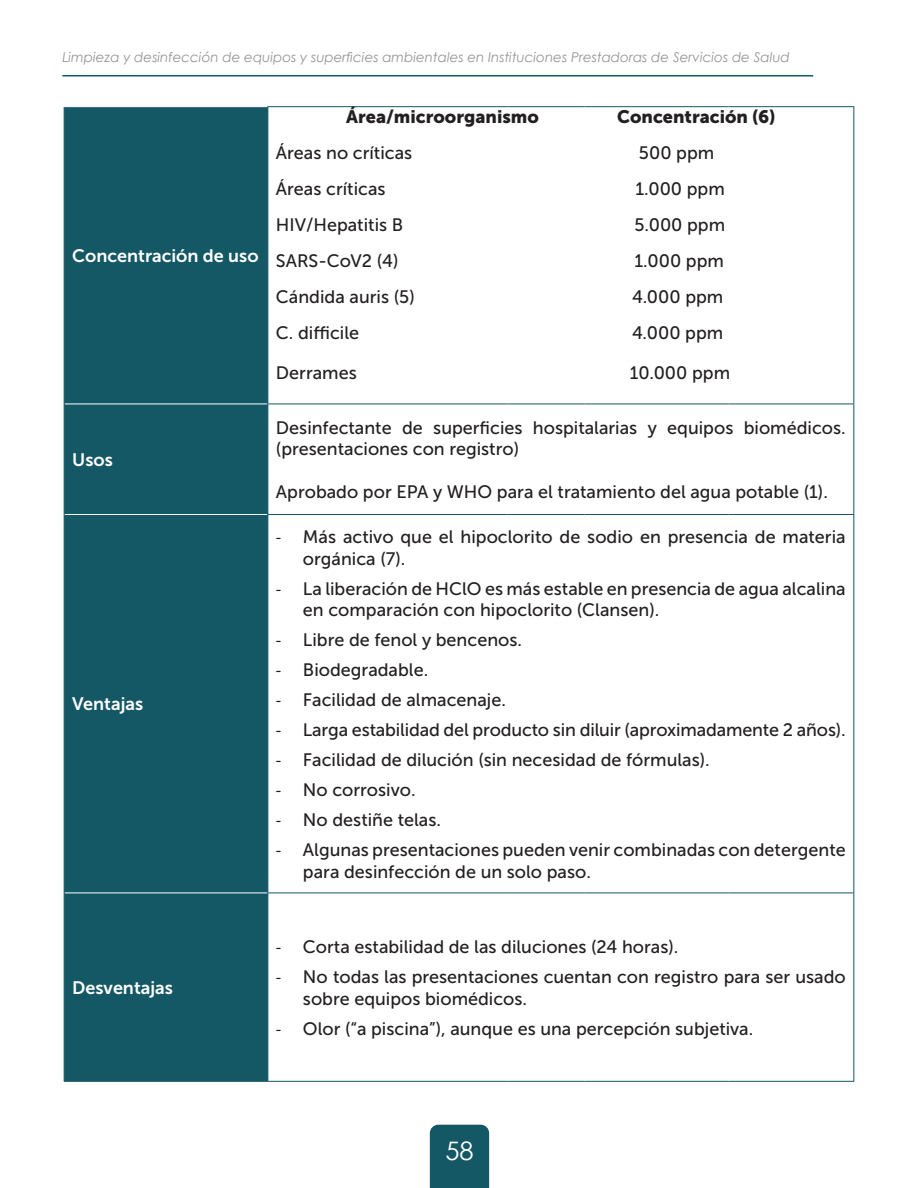
<style>
.page{position:relative;width:918px;height:1188px;background:#fff}
.page>*{position:absolute;margin:0;border:0;box-sizing:border-box;transform-origin:0 0}
.t1{font:25.5px "Century Gothic";color:#fff}
.t2{font:18px/21.6px "Museo Sans 500";color:#231f20}
.t3{font:18px "Museo Sans 700";color:#fff}
.t4{font:18px "Museo Sans 900";color:#231f20}
.t5{font:italic 13.5px "Century Gothic";color:#939598}
.s1{font-family:"Calibri"}
</style>
<div class="page">
<div style="left:430px;top:1125px;width:59px;height:63px;background:#145765"></div>
<hr style="left:62px;top:75px;width:751px;height:2px;background:#145765">
<div style="left:65px;top:107px;width:202px;height:974px;background:#145765"></div>
<hr style="left:65px;top:404px;width:202px;height:1px;background:#fff">
<hr style="left:65px;top:514px;width:202px;height:1px;background:#fff">
<hr style="left:65px;top:893px;width:202px;height:1px;background:#fff">
<hr style="left:267px;top:106px;width:241px;height:1px;background:#145765">
<hr style="left:267px;top:107px;width:1px;height:297px;background:#145765">
<hr style="left:508px;top:106px;width:76px;height:1px;background:#145765">
<hr style="left:584px;top:106px;width:145px;height:1px;background:#145765">
<hr style="left:729px;top:106px;width:125px;height:1px;background:#145765">
<hr style="left:267px;top:404px;width:241px;height:1px;background:#145765">
<hr style="left:267px;top:404px;width:1px;height:110px;background:#145765">
<hr style="left:508px;top:404px;width:76px;height:1px;background:#145765">
<hr style="left:584px;top:404px;width:145px;height:1px;background:#145765">
<hr style="left:729px;top:404px;width:125px;height:1px;background:#145765">
<hr style="left:267px;top:514px;width:241px;height:1px;background:#145765">
<hr style="left:267px;top:515px;width:1px;height:378px;background:#145765">
<hr style="left:508px;top:514px;width:76px;height:1px;background:#145765">
<hr style="left:584px;top:514px;width:145px;height:1px;background:#145765">
<hr style="left:729px;top:514px;width:125px;height:1px;background:#145765">
<hr style="left:267px;top:893px;width:241px;height:1px;background:#145765">
<hr style="left:267px;top:893px;width:1px;height:188px;background:#145765">
<hr style="left:508px;top:893px;width:76px;height:1px;background:#145765">
<hr style="left:584px;top:893px;width:145px;height:1px;background:#145765">
<hr style="left:729px;top:893px;width:125px;height:1px;background:#145765">
<hr style="left:64px;top:107px;width:1px;height:297px;background:#145765">
<hr style="left:853px;top:107px;width:1px;height:297px;background:#145765">
<hr style="left:64px;top:404px;width:1px;height:110px;background:#145765">
<hr style="left:853px;top:404px;width:1px;height:110px;background:#145765">
<hr style="left:64px;top:514px;width:1px;height:379px;background:#145765">
<hr style="left:853px;top:515px;width:1px;height:378px;background:#145765">
<hr style="left:64px;top:893px;width:1px;height:188px;background:#145765">
<hr style="left:853px;top:893px;width:1px;height:188px;background:#145765">
<hr style="left:64px;top:1081px;width:204px;height:1px;background:#145765">
<hr style="left:268px;top:1081px;width:240px;height:1px;background:#145765">
<hr style="left:508px;top:1081px;width:76px;height:1px;background:#145765">
<hr style="left:584px;top:1081px;width:145px;height:1px;background:#145765">
<hr style="left:729px;top:1081px;width:125px;height:1px;background:#145765">
<p class="t5" style="left:62px;top:48px;width:729px">Limpieza y desinfección de equipos y superficies ambientales en Instituciones Prestadoras de Servicios de Salud</p>
<p class="t3" style="left:72px;top:246px;width:188px">Concentración de uso</p>
<p class="t3" style="left:72px;top:450px;width:42px">Usos</p>
<p class="t3" style="left:72px;top:694px;width:73px">Ventajas</p>
<p class="t4" style="left:346px;top:107px;width:194px">Área/microorganismo</p>
<p class="t4" style="left:617px;top:107px;width:160px">Concentración (6)</p>
<p class="t2" style="left:276px;top:143px;width:138px">Áreas no críticas</p>
<p class="t2" style="left:639px;top:143px;width:77px">500 ppm</p>
<p class="t2" style="left:276px;top:179px;width:111px">Áreas críticas</p>
<p class="t2" style="left:635px;top:179px;width:91px">1.000 ppm</p>
<p class="t2" style="left:276px;top:215px;width:129px">HIV/Hepatitis B</p>
<p class="t2" style="left:635px;top:215px;width:92px">5.000 ppm</p>
<p class="t2" style="left:276px;top:251px;width:124px">SARS-CoV2 (4)</p>
<p class="t2" style="left:634px;top:251px;width:91px">1.000 ppm</p>
<p class="t2" style="left:276px;top:287px;width:140px">Cándida auris (5)</p>
<p class="t2" style="left:632px;top:287px;width:93px">4.000 ppm</p>
<p class="t2" style="left:276px;top:323px;width:85px">C. difficile</p>
<p class="t2" style="left:632px;top:323px;width:93px">4.000 ppm</p>
<p class="t2" style="left:276px;top:362px;width:82px">Derrames</p>
<p class="t2" style="left:630px;top:362px;width:102px">10.000 ppm</p>
<p class="t2" style="left:276px;top:417px;width:571px">Desinfectante de superficies hospitalarias y equipos biomédicos. (presentaciones con registro)</p>
<p class="t2" style="left:276px;top:481px;width:553px">Aprobado por EPA y WHO para el tratamiento del agua potable (1).</p>
<p class="t2" style="left:303px;top:526px;width:544px;text-indent:-27px"><span class="s1">-</span> Más activo que el hipoclorito de sodio en presencia de materia orgánica (7).</p>
<p class="t2" style="left:303px;top:578px;width:544px;text-indent:-27px"><span class="s1">-</span> La liberación de HClO es más estable en presencia de agua alcalina en comparación con hipoclorito (Clansen).</p>
<p class="t2" style="left:276px;top:629px;width:248px"><span class="s1">-</span> Libre de fenol y bencenos.</p>
<p class="t2" style="left:276px;top:659px;width:154px"><span class="s1">-</span> Biodegradable.</p>
<p class="t2" style="left:276px;top:689px;width:231px"><span class="s1">-</span> Facilidad de almacenaje.</p>
<p class="t2" style="left:276px;top:719px;width:571px"><span class="s1">-</span> Larga estabilidad del producto sin diluir (aproximadamente 2 años).</p>
<p class="t2" style="left:276px;top:749px;width:435px"><span class="s1">-</span> Facilidad de dilución (sin necesidad de fórmulas).</p>
<p class="t2" style="left:276px;top:779px;width:141px"><span class="s1">-</span> No corrosivo.</p>
<p class="t2" style="left:276px;top:809px;width:167px"><span class="s1">-</span> No destiñe telas.</p>
<p class="t2" style="left:303px;top:839px;width:544px;text-indent:-27px"><span class="s1">-</span> Algunas presentaciones pueden venir combinadas con detergente para desinfección de un solo paso.</p>
<p class="t3" style="left:72px;top:978px;width:102px">Desventajas</p>
<p class="t2" style="left:276px;top:936px;width:404px"><span class="s1">-</span> Corta estabilidad de las diluciones (24 horas).</p>
<p class="t2" style="left:303px;top:966px;width:544px;text-indent:-27px"><span class="s1">-</span> No todas las presentaciones cuentan con registro para ser usado sobre equipos biomédicos.</p>
<p class="t2" style="left:276px;top:1018px;width:479px"><span class="s1">-</span> Olor (“a piscina”), aunque es una percepción subjetiva.</p>
<h1 class="t1" style="left:445px;top:1133px;width:30px">58</h1>
</div>
